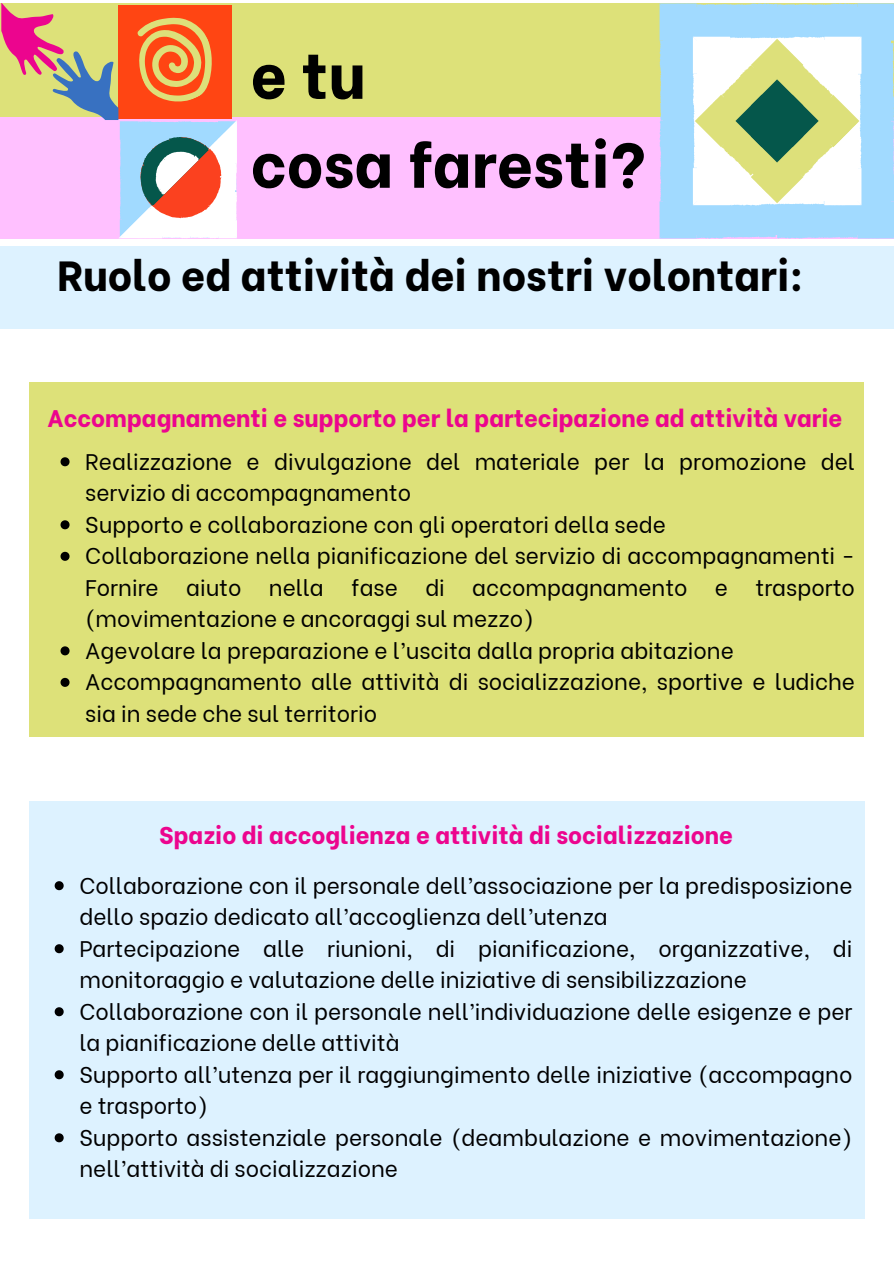
<style>
.page{position:relative;width:894px;height:1264px;background:#fff}
.page>*{position:absolute;margin:0;border:0;box-sizing:border-box;transform-origin:0 0}
.t1{font:800 63px "Be Vietnam";color:#000}
.t2{font:800 42px "Be Vietnam";color:#000}
.t3{font:800 24px "Be Vietnam";color:#ec058e}
.t4{font:22.5px/31.5px "Be Vietnam";color:#000}
</style>
<div class="page">
<div style="left:0;top:3px;width:893px;height:235px;background:#ffc0ff"></div>
<div style="left:0;top:3px;width:893px;height:114px;background:#dde179"></div>
<svg style="left:659px;top:3px;width:234px;height:235px;background:#bfdcd7"></svg>
<svg style="left:1px;top:3px;width:236px;height:235px"></svg>
<div style="left:0;top:246px;width:893px;height:83px;background:#ddf2ff"></div>
<div style="left:29px;top:801px;width:835px;height:417px;background:#ddf2ff"></div>
<svg style="left:55px;top:881px;width:9px;height:9px"></svg>
<svg style="left:55px;top:944px;width:9px;height:9px"></svg>
<svg style="left:55px;top:1007px;width:9px;height:9px"></svg>
<svg style="left:55px;top:1070px;width:9px;height:9px"></svg>
<svg style="left:55px;top:1133px;width:9px;height:9px"></svg>
<div style="left:29px;top:382px;width:834px;height:355px;background:#dde179"></div>
<svg style="left:60px;top:457px;width:9px;height:9px"></svg>
<svg style="left:60px;top:520px;width:9px;height:9px"></svg>
<svg style="left:60px;top:552px;width:9px;height:9px"></svg>
<svg style="left:60px;top:646px;width:9px;height:9px"></svg>
<svg style="left:60px;top:678px;width:9px;height:9px"></svg>
<h1 class="t1" style="left:250px;top:23px;width:116px">e tu</h1>
<h1 class="t1" style="left:250px;top:112px;width:397px">cosa faresti?</h1>
<h2 class="t2" style="left:57px;top:240px;width:747px">Ruolo ed attività dei nostri volontari:</h2>
<p class="t3" style="left:48px;top:398px;width:796px">Accompagnamenti e supporto per la partecipazione ad attività varie</p>
<p class="t4" style="left:85px;top:443px;width:771px">Realizzazione e divulgazione del materiale per la promozione del servizio di accompagnamento<br>Supporto e collaborazione con gli operatori della sede<br>Collaborazione nella pianificazione del servizio di accompagnamenti - Fornire aiuto nella fase di accompagnamento e trasporto (movimentazione e ancoraggi sul mezzo)<br>Agevolare la preparazione e l’uscita dalla propria abitazione Accompagnamento alle attività di socializzazione, sportive e ludiche sia in sede che sul territorio</p>
<p class="t3" style="left:159px;top:815px;width:575px">Spazio di accoglienza e attività di socializzazione</p>
<p class="t4" style="left:79px;top:867px;width:774px">Collaborazione con il personale dell’associazione per la predisposizione dello spazio dedicato all’accoglienza dell’utenza<br>Partecipazione alle riunioni, di pianificazione, organizzative, di monitoraggio e valutazione delle iniziative di sensibilizzazione Collaborazione con il personale nell’individuazione delle esigenze e per la pianificazione delle attività<br>Supporto all’utenza per il raggiungimento delle iniziative (accompagno e trasporto)<br>Supporto assistenziale personale (deambulazione e movimentazione) nell’attività di socializzazione</p>
</div>
